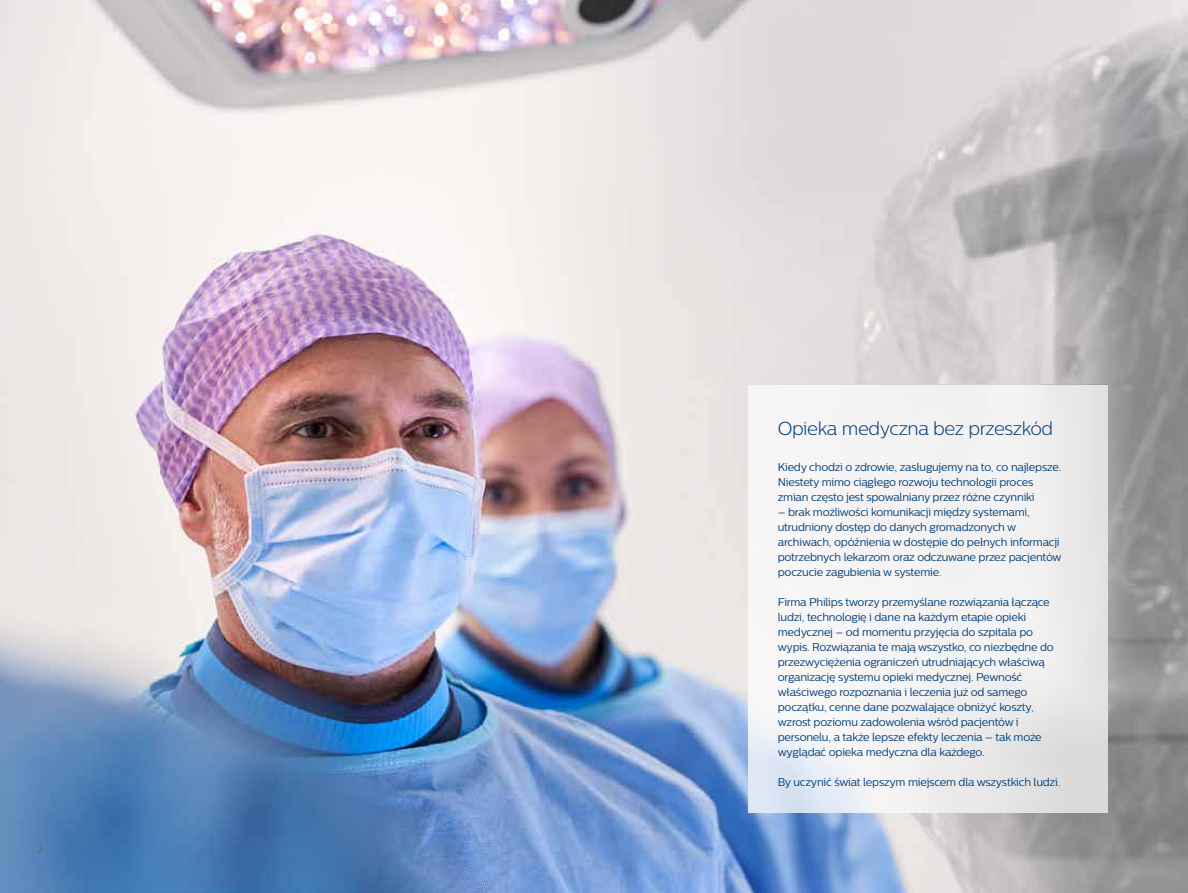
<style>
.page{position:relative;width:1188px;height:893px;background:#fff}
.page>*{position:absolute;margin:0;border:0;box-sizing:border-box;transform-origin:0 0}
.t1{font:300 18.75px "Centrale Sans";letter-spacing:-.02em;color:#003f79}
.t2{font:11.25px/15px "Centrale Sans";letter-spacing:-.02em;color:#003f79}
.t3{font:9.75px "Centrale Sans";color:#646363}
</style>
<div class="page">
<img style="left:0;top:0;width:1188px;height:893px">
<svg style="left:748px;top:385px;width:359px;height:427px;fill:#f4f2f3"></svg>
<p class="t3" style="left:38px;top:844px;width:7px">2</p>
<h1 class="t1" style="left:778px;top:417px;width:277px">Opieka medyczna bez przeszkód</h1>
<p class="t2" style="left:778px;top:459px;width:285px">Kiedy chodzi o zdrowie, zasługujemy na to, co najlepsze.<br>Niestety mimo ciągłego rozwoju technologii proces zmian często jest spowalniany przez różne czynniki</p>
<p class="t2" style="left:778px;top:504px;width:285px">– brak możliwości komunikacji między systemami, utrudniony dostęp do danych gromadzonych w archiwach, opóźnienia w dostępie do pełnych informacji potrzebnych lekarzom oraz odczuwane przez pacjentów poczucie zagubienia w systemie.</p>
<p class="t2" style="left:778px;top:594px;width:277px">Firma Philips tworzy przemyślane rozwiązania łączące ludzi, technologię i dane na każdym etapie opieki medycznej – od momentu przyjęcia do szpitala po wypis. Rozwiązania te mają wszystko, co niezbędne do przezwyciężenia ograniczeń utrudniających właściwą organizację systemu opieki medycznej. Pewność właściwego rozpoznania i leczenia już od samego początku, cenne dane pozwalające obniżyć koszty, wzrost poziomu zadowolenia wśród pacjentów i personelu, a także lepsze efekty leczenia – tak może wyglądać opieka medyczna dla każdego.</p>
<p class="t2" style="left:778px;top:774px;width:284px">By uczynić świat lepszym miejscem dla wszystkich ludzi.</p>
</div>
